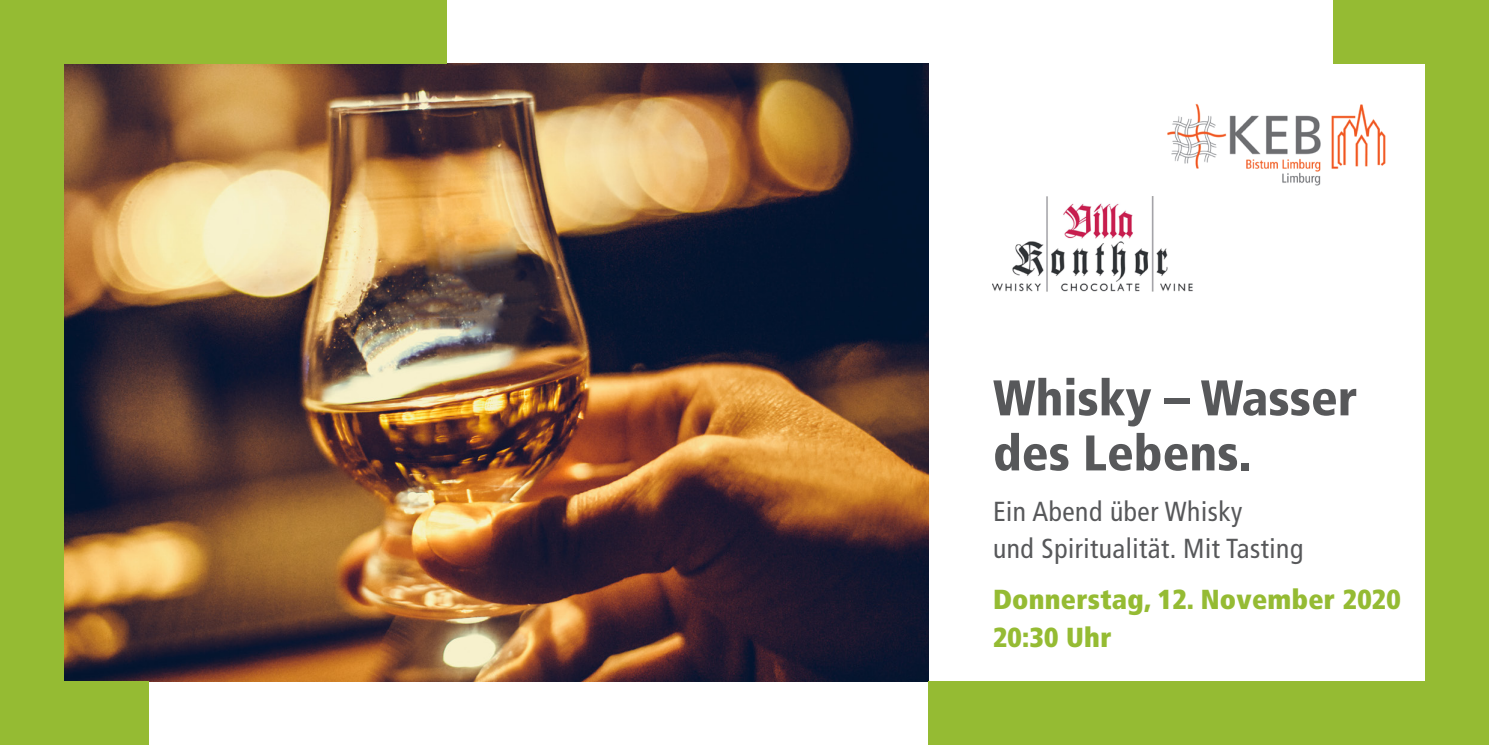
<style>
.page{position:relative;width:1489px;height:745px;background:#fff}
.page>*{position:absolute;margin:0;border:0;box-sizing:border-box;transform-origin:0 0}
.t1{font:900 condensed 50px/55px "Frutiger";color:#57585a}
.t2{font:condensed 27.5px/37.5px "Frutiger";letter-spacing:.02em;color:#57585a}
.t3{font:900 condensed 27.5px/37.5px "Frutiger";letter-spacing:.01em;color:#95bb33}
</style>
<div class="page">
<img style="left:64px;top:64px;width:864px;height:616px">
<div style="left:1424px;top:0;width:64px;height:744px;background:#95bb33"></div>
<div style="left:0;top:0;width:64px;height:744px;background:#95bb33"></div>
<div style="left:1332px;top:0;width:156px;height:64px;background:#95bb33"></div>
<div style="left:928px;top:680px;width:560px;height:64px;background:#95bb33"></div>
<div style="left:0;top:680px;width:149px;height:64px;background:#95bb33"></div>
<div style="left:0;top:0;width:446px;height:64px;background:#95bb33"></div>
<img style="left:1167px;top:103px;width:219px;height:83px">
<img style="left:992px;top:197px;width:201px;height:95px">
<h1 class="t1" style="left:992px;top:370px;width:366px">Whisky – Wasser des Lebens.</h1>
<p class="t2" style="left:992px;top:492px;width:312px">Ein Abend über Whisky<br>und Spiritualität. Mit Tasting</p>
<p class="t3" style="left:992px;top:580px;width:409px">Donnerstag, 12. November 2020<br>20:30 Uhr</p>
</div>
